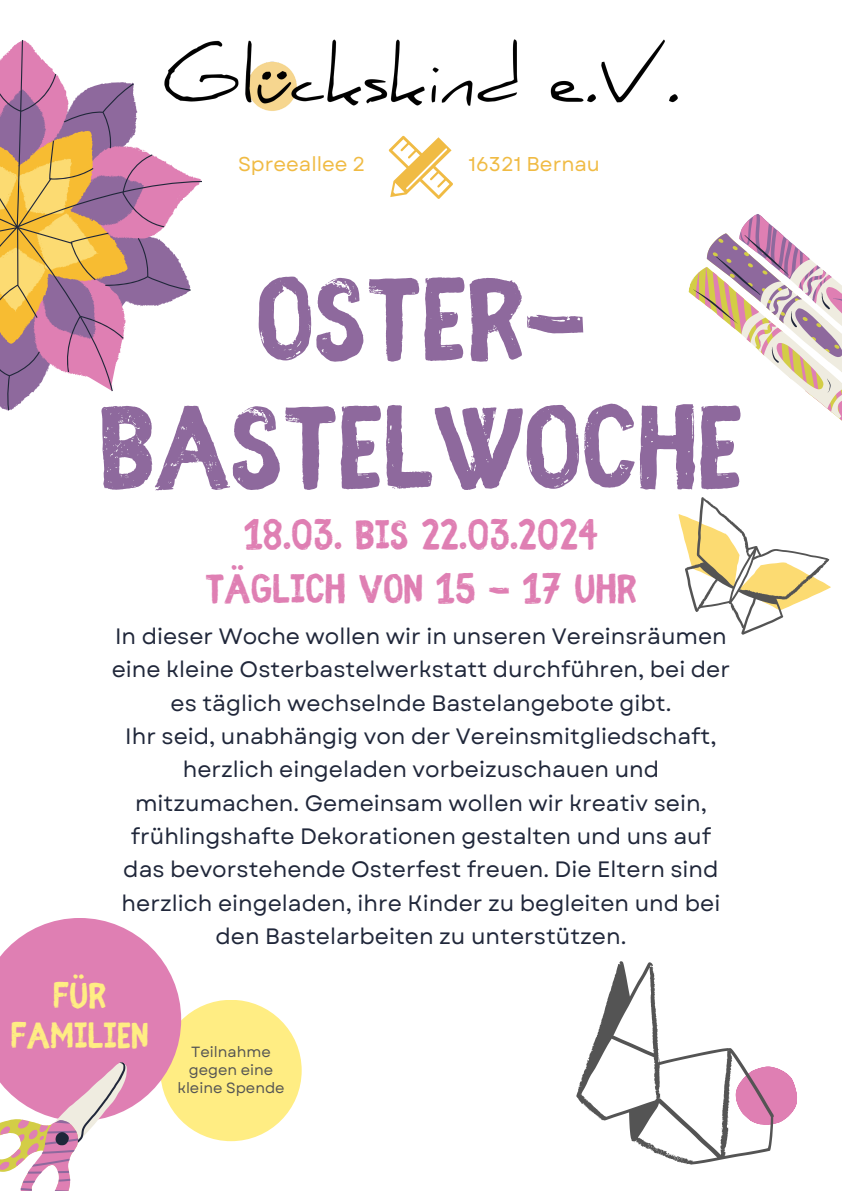
<style>
.page{position:relative;width:842px;height:1191px;background:#fff}
.page>*{position:absolute;margin:0;border:0;box-sizing:border-box;transform-origin:0 0}
.t1{font:700 129px/128.2px "Fibre Vintage Full";color:#8e699d;text-align:center}
.t2{font:700 45px/53.2px "Fibre Vintage Full";color:#df7fb3;text-align:center}
.t3{font:700 40px/39.8px "Fibre Vintage Full";color:#ffed83;text-align:center}
.t4{font:22.2px/33.4px "Garet";color:#20273a;text-align:center}
.t5{font:20px "Garet";color:#f0bb44}
.t6{font:14.8px/17.7px "Garet";color:#545454;text-align:center}
</style>
<div class="page">
<svg style="left:389px;top:136px;width:64px;height:63px"></svg>
<svg style="left:0;top:40px;width:202px;height:370px"></svg>
<svg style="left:688px;top:214px;width:154px;height:207px"></svg>
<svg style="left:774px;top:1067px;width:23px;height:57px"></svg>
<svg style="left:576px;top:961px;width:198px;height:203px"></svg>
<svg style="left:678px;top:497px;width:153px;height:138px"></svg>
<div style="left:160px;top:999px;width:142px;height:141px;background:#ffed83;border-radius:50%"></div>
<svg style="left:0;top:918px;width:181px;height:272px"></svg>
<img style="left:121px;top:39px;width:557px;height:74px">
<p class="t5" style="left:238px;top:149px;width:129px">Spreeallee 2</p>
<p class="t5" style="left:468px;top:149px;width:133px">16321 Bernau</p>
<h5 class="t1" style="left:99px;top:266px;width:646px">OSTER-<br>BASTELWOCHE</h5>
<h5 class="t2" style="left:205px;top:512px;width:433px">18.03. BIS 22.03.2024<br>TÄGLICH VON 15 - 17 UHR</h5>
<p class="t4" style="left:112px;top:619px;width:620px">In dieser Woche wollen wir in unseren Vereinsräumen eine kleine Osterbastelwerkstatt durchführen, bei der es täglich wechselnde Bastelangebote gibt.<br>Ihr seid, unabhängig von der Vereinsmitgliedschaft, herzlich eingeladen vorbeizuschauen und mitzumachen. Gemeinsam wollen wir kreativ sein, frühlingshafte Dekorationen gestalten und uns auf das bevorstehende Osterfest freuen. Die Eltern sind herzlich eingeladen, ihre Kinder zu begleiten und bei den Bastelarbeiten zu unterstützen.</p>
<h1 class="t3" style="left:11px;top:978px;width:139px">FÜR<br>FAMILIEN</h1>
<p class="t6" style="left:177px;top:1043px;width:109px">Teilnahme gegen eine kleine Spende</p>
</div>
